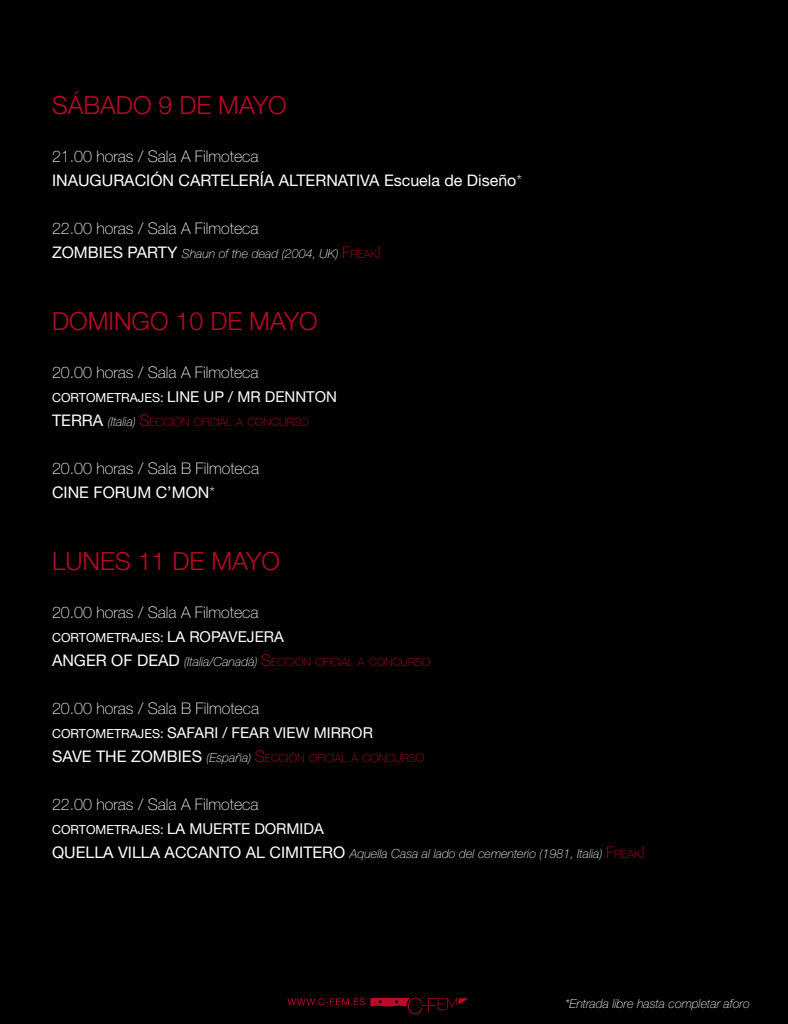
<style>
.page{position:relative;width:788px;height:1024px;background:#000}
.page>*{position:absolute;margin:0;border:0;box-sizing:border-box;transform-origin:0 0}
.t1{font:300 25px "Helvetica Neue LT Std";color:#bd0a26}
.t2{font:100 16px/24px "Helvetica Neue LT Std";color:#fff}
.t3{font:16px/24px "Helvetica Neue LT Std";color:#fff}
.t4{font:15px "Helvetica Neue LT Std";color:#fff}
.t5{font:italic 100 12.5px "Helvetica Neue LT Std";color:#fff}
.t6{font:12.5px "Helvetica Neue LT Std";color:#fff}
.t7{font:100 11.2px "Helvetica Neue LT Std";color:#bd0a26}
.s1{font-weight:100}
.s2{font-weight:400;font-style:normal;font-size:16px}
.s3{font-style:normal;font-size:16px;color:#bd0a26}
.s4{font-style:normal;font-size:11.2px;color:#bd0a26}
.s5{font-size:12.5px}
.s6{font-weight:400;font-size:16px;color:#fff}
.s7{font-style:italic;font-size:12.5px;color:#fff}
.s8{font-size:16px}
.s9{font-weight:400}
.s10{font-size:15px}
</style>
<div class="page">
<svg style="left:287px;top:998px;width:181px;height:16px"></svg>
<h1 class="t1" style="left:52px;top:90px;width:236px">SÁBADO 9 DE MAYO</h1>
<p class="t3" style="left:52px;top:144px;width:472px"><span class="s1">21.00 horas / Sala A Filmoteca<br></span>INAUGURACIÓN CARTELERÍA ALTERNATIVA Escuela de Diseño<span class="s1">*</span></p>
<p class="t2" style="left:52px;top:216px;width:208px">22.00 horas / Sala A Filmoteca</p>
<p class="t5" style="left:52px;top:246px;width:331px"><span class="s2">ZOMBIES PARTY</span> Shaun of the dead (2004, UK) <span class="s3">F</span><span class="s4">REAK</span><span class="s3">!</span></p>
<h1 class="t1" style="left:52px;top:306px;width:267px">DOMINGO 10 DE MAYO</h1>
<p class="t2" style="left:52px;top:360px;width:208px">20.00 horas / Sala A Filmoteca</p>
<p class="t4" style="left:52px;top:388px;width:287px"><span class="s5">CORTOMETRAJES:</span> LINE UP / MR DENNTON</p>
<p class="t7" style="left:52px;top:416px;width:258px"><span class="s6">TERRA</span> <span class="s7">(Italia)</span> <span class="s8">S</span>ECCIÓN OFICIAL A CONCURSO</p>
<p class="t2" style="left:52px;top:456px;width:209px">20.00 horas / Sala B Filmoteca<br><span class="s9">CINE FORUM C’MON</span>*</p>
<h1 class="t1" style="left:52px;top:546px;width:229px">LUNES 11 DE MAYO</h1>
<p class="t2" style="left:52px;top:600px;width:208px">20.00 horas / Sala A Filmoteca</p>
<p class="t6" style="left:52px;top:630px;width:233px">CORTOMETRAJES: <span class="s10">LA ROPAVEJERA</span></p>
<p class="t7" style="left:52px;top:656px;width:380px"><span class="s6">ANGER OF DEAD</span> <span class="s7">(Italia/Canadá)</span> <span class="s8">S</span>ECCIÓN OFICIAL A CONCURSO</p>
<p class="t2" style="left:52px;top:696px;width:209px">20.00 horas / Sala B Filmoteca</p>
<p class="t4" style="left:52px;top:724px;width:322px"><span class="s5">CORTOMETRAJES:</span> SAFARI / FEAR VIEW MIRROR</p>
<p class="t7" style="left:52px;top:752px;width:374px"><span class="s6">SAVE THE ZOMBIES</span> <span class="s7">(España)</span> <span class="s8">S</span>ECCIÓN OFICIAL A CONCURSO</p>
<p class="t2" style="left:52px;top:792px;width:208px">22.00 horas / Sala A Filmoteca</p>
<p class="t4" style="left:52px;top:820px;width:273px"><span class="s5">CORTOMETRAJES:</span> LA MUERTE DORMIDA</p>
<p class="t5" style="left:52px;top:846px;width:595px"><span class="s2">QUELLA VILLA ACCANTO AL CIMITERO</span> Aquella Casa al lado del cementerio (1981, Italia) <span class="s3">F</span><span class="s4">REAK</span><span class="s3">!</span></p>
<p class="t5" style="left:565px;top:996px;width:186px">*Entrada libre hasta completar aforo</p>
</div>
